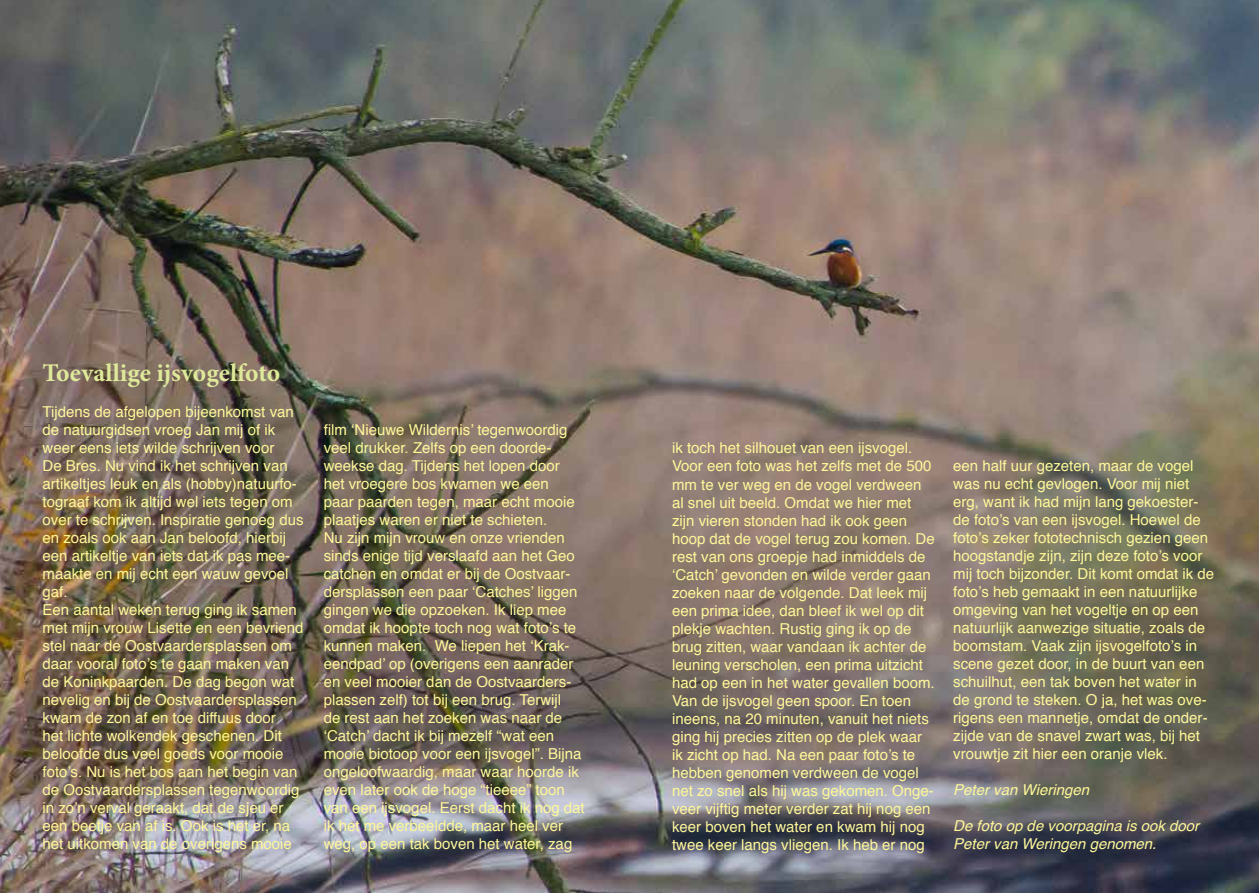
<style>
.page{position:relative;width:1259px;height:893px;background:#fff}
.page>*{position:absolute;margin:0;border:0;box-sizing:border-box;transform-origin:0 0}
.t1{font:700 25.5px "Minion Pro";color:#dfe99a}
.t2{font:15px/18px "Helvetica";color:#fff799}
.t3{font:italic 15px/18px "Helvetica";color:#fff799}
</style>
<div class="page">
<img style="left:0;top:0;width:1259px;height:893px">
<h1 class="t1" style="left:43px;top:355px;width:239px">Toevallige ijsvogelfoto</h1>
<p class="t2" style="left:43px;top:403px;width:262px">Tijdens de afgelopen bijeenkomst van de natuurgidsen vroeg Jan mij of ik weer eens iets wilde schrijven voor<br>De Bres. Nu vind ik het schrijven van artikeltjes leuk en als (hobby)natuurfo&shy;tograaf kom ik altijd wel iets tegen om over te schrijven. Inspiratie genoeg dus en zoals ook aan Jan beloofd, hierbij een artikeltje van iets dat ik pas mee&shy;maakte en mij echt een wauw gevoel gaf.<br>Een aantal weken terug ging ik samen met mijn vrouw Lisette en een bevriend stel naar de Oostvaardersplassen om daar vooral foto’s te gaan maken van de Koninkpaarden. De dag begon wat nevelig en bij de Oostvaardersplassen kwam de zon af en toe diffuus door<br>het lichte wolkendek geschenen. Dit beloofde dus veel goeds voor mooie foto’s. Nu is het bos aan het begin van de Oostvaardersplassen tegenwoordig in zo’n verval geraakt, dat de sjeu er een beetje van af is. Ook is het er, na het uitkomen van de overigens mooie</p>
<p class="t2" style="left:324px;top:422px;width:262px">film ‘Nieuwe Wildernis’ tegenwoordig veel drukker. Zelfs op een doorde&shy;weekse dag. Tijdens het lopen door<br>het vroegere bos kwamen we een<br>paar paarden tegen, maar echt mooie plaatjes waren er niet te schieten.<br>Nu zijn mijn vrouw en onze vrienden sinds enige tijd verslaafd aan het Geo catchen en omdat er bij de Oostvaar&shy;dersplassen een paar ‘Catches’ liggen gingen we die opzoeken. Ik liep mee omdat ik hoopte toch nog wat foto’s te kunnen maken. We liepen het ‘Krak&shy;eendpad’ op (overigens een aanrader en veel mooier dan de Oostvaarders&shy;plassen zelf) tot bij een brug. Terwijl<br>de rest aan het zoeken was naar de ‘Catch’ dacht ik bij mezelf “wat een mooie biotoop voor een ijsvogel”. Bijna ongeloofwaardig, maar waar hoorde ik even later ook de hoge “tieeee” toon van een ijsvogel. Eerst dacht ik nog dat ik het me verbeeldde, maar heel ver weg, op een tak boven het water, zag</p>
<p class="t2" style="left:672px;top:440px;width:264px">ik toch het silhouet van een ijsvogel.<br>Voor een foto was het zelfs met de 500 mm te ver weg en de vogel verdween al snel uit beeld. Omdat we hier met zijn vieren stonden had ik ook geen hoop dat de vogel terug zou komen. De rest van ons groepje had inmiddels de ‘Catch’ gevonden en wilde verder gaan zoeken naar de volgende. Dat leek mij een prima idee, dan bleef ik wel op dit plekje wachten. Rustig ging ik op de brug zitten, waar vandaan ik achter de leuning verscholen, een prima uitzicht had op een in het water gevallen boom.<br>Van de ijsvogel geen spoor. En toen ineens, na 20 minuten, vanuit het niets ging hij precies zitten op de plek waar ik zicht op had. Na een paar foto’s te hebben genomen verdween de vogel net zo snel als hij was gekomen. Onge&shy;veer vijftig meter verder zat hij nog een keer boven het water en kwam hij nog twee keer langs vliegen. Ik heb er nog</p>
<p class="t2" style="left:953px;top:457px;width:262px">een half uur gezeten, maar de vogel was nu echt gevlogen. Voor mij niet erg, want ik had mijn lang gekoester&shy;de foto’s van een ijsvogel. Hoewel de foto’s zeker fototechnisch gezien geen hoogstandje zijn, zijn deze foto’s voor mij toch bijzonder. Dit komt omdat ik de foto’s heb gemaakt in een natuurlijke omgeving van het vogeltje en op een natuurlijk aanwezige situatie, zoals de boomstam. Vaak zijn ijsvogelfoto’s in scene gezet door, in de buurt van een schuilhut, een tak boven het water in de grond te steken. O ja, het was ove&shy;rigens een mannetje, omdat de onder&shy;zijde van de snavel zwart was, bij het vrouwtje zit hier een oranje vlek.</p>
<p class="t3" style="left:953px;top:781px;width:137px">Peter van Wieringen</p>
<p class="t3" style="left:953px;top:817px;width:247px">De foto op de voorpagina is ook door<br>Peter van Weringen genomen.</p>
</div>
